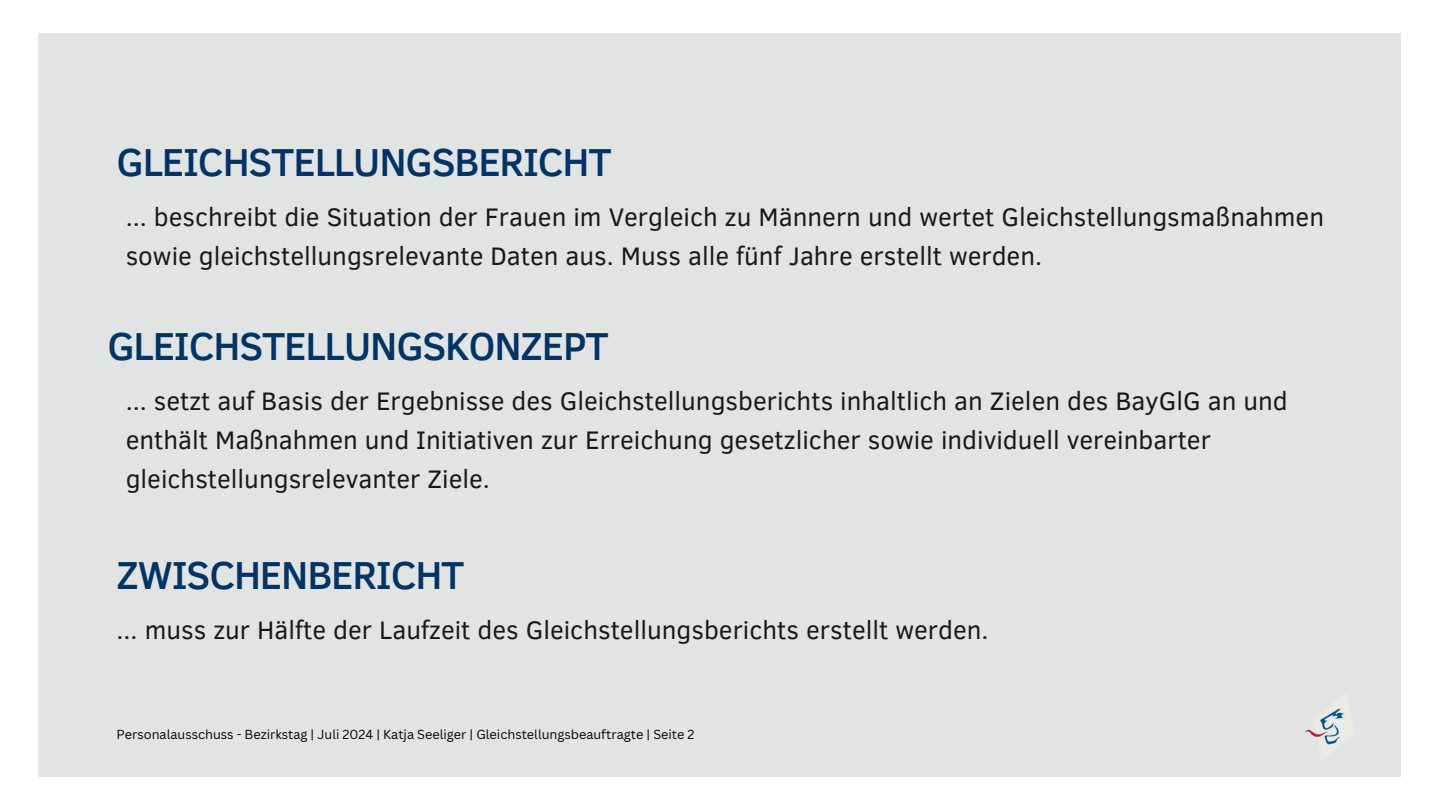
<style>
.page{position:relative;width:1440px;height:810px;background:#fff}
.page>*{position:absolute;margin:0;border:0;box-sizing:border-box;transform-origin:0 0}
.t1{font:500 40px "Clear Sans";letter-spacing:-.03em;color:#036}
.t2{font:26px/39px "Clear Sans";color:#191919}
.t3{font:12.8px "Canva Sans";color:#000}
</style>
<div class="page">
<div style="left:38px;top:33px;width:1363px;height:744px;background:#e2e4e3"></div>
<img style="left:1305px;top:708px;width:39px;height:37px">
<h2 class="t1" style="left:117px;top:133px;width:497px">GLEICHSTELLUNGSBERICHT</h2>
<h1 class="t2" style="left:126px;top:196px;width:1200px">... beschreibt die Situation der Frauen im Vergleich zu Männern und wertet Gleichstellungsmaßnahmen sowie gleichstellungsrelevante Daten aus. Muss alle fünf Jahre erstellt werden.</h1>
<h1 class="t1" style="left:107px;top:317px;width:503px">GLEICHSTELLUNGSKONZEPT</h1>
<h2 class="t2" style="left:126px;top:380px;width:1164px">... setzt auf Basis der Ergebnisse des Gleichstellungsberichts inhaltlich an Zielen des BayGlG an und enthält Maßnahmen und Initiativen zur Erreichung gesetzlicher sowie individuell vereinbarter gleichstellungsrelevanter Ziele.</h2>
<h1 class="t1" style="left:117px;top:545px;width:350px">ZWISCHENBERICHT</h1>
<p class="t2" style="left:117px;top:609px;width:873px">... muss zur Hälfte der Laufzeit des Gleichstellungsberichts erstellt werden.</p>
<h2 class="t3" style="left:117px;top:725px;width:579px">Personalausschuss - Bezirkstag | Juli 2024 | Katja Seeliger | Gleichstellungsbeauftragte | Seite 2</h2>
</div>
